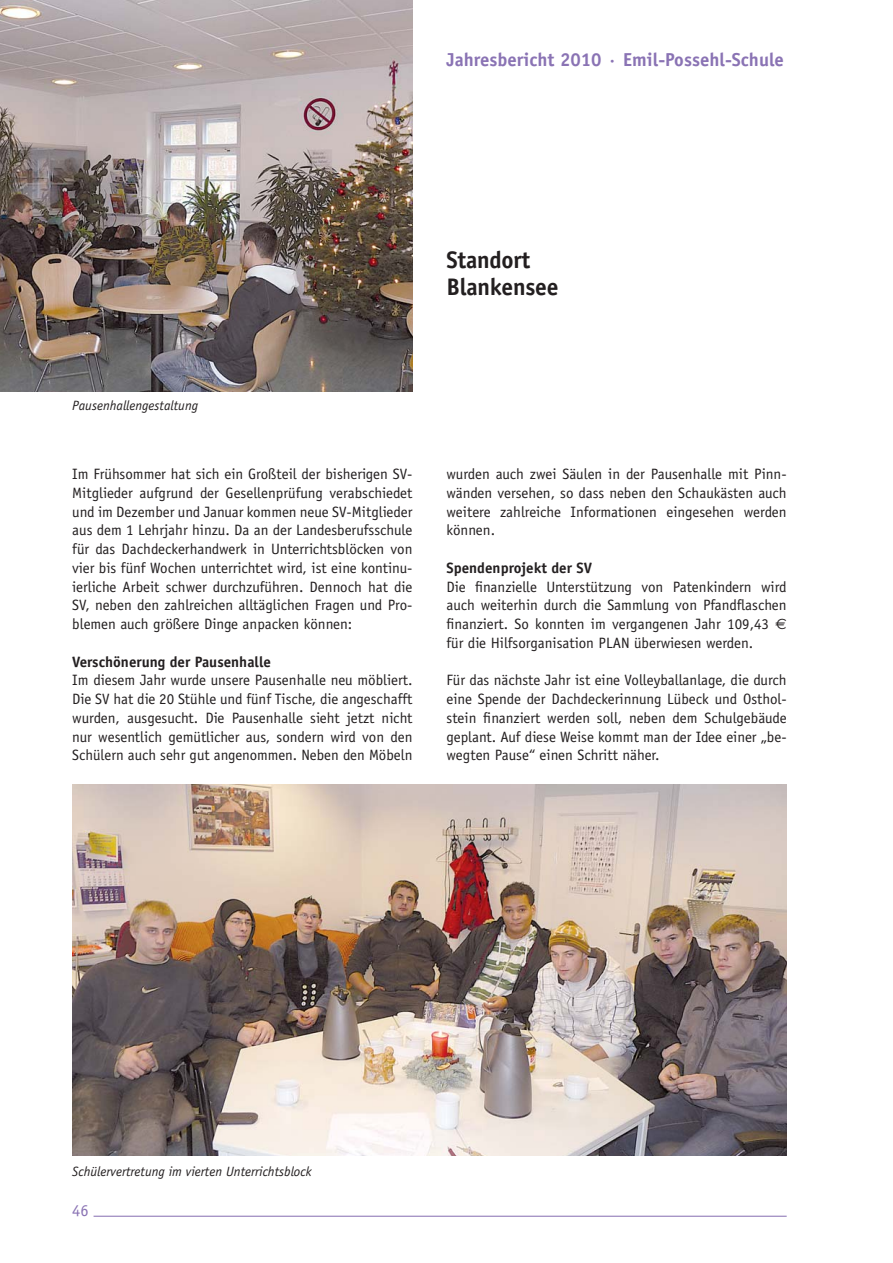
<style>
.page{position:relative;width:893px;height:1263px;background:#fff}
.page>*{position:absolute;margin:0;border:0;box-sizing:border-box;transform-origin:0 0}
.t1{font:700 24px/27px "Officina Sans";letter-spacing:-.01em;color:#231f20}
.t2{font:700 18.75px "Officina Sans";color:#8a73b4}
.t3{font:16.5px "Officina Sans";color:#8a73b4}
.t4{font:15px/18.8px "Officina Sans";color:#231f20;text-align:justify}
.t5{font:700 15px "Officina Sans";color:#231f20}
.t6{font:italic 13.5px "Officina Sans";color:#231f20}
.s1{font-family:"Euro Sans"}
</style>
<div class="page">
<hr style="left:94px;top:1216px;width:693px;height:1px;background:#8a73b4">
<img style="left:0;top:0;width:413px;height:391px">
<img style="left:72px;top:785px;width:715px;height:370px">
<p class="t2" style="left:446px;top:52px;width:339px">Jahresbericht 2010 · Emil-Possehl-Schule</p>
<h1 class="t1" style="left:446px;top:248px;width:114px">Standort<br>Blankensee</h1>
<p class="t6" style="left:72px;top:400px;width:127px">Pausenhallengestaltung</p>
<p class="t4" style="left:72px;top:466px;width:342px">Im Frühsommer hat sich ein Großteil der bisherigen SV-Mitglieder aufgrund der Gesellenprüfung verabschiedet und im Dezember und Januar kommen neue SV-Mitglieder aus dem 1 Lehrjahr hinzu. Da an der Landesberufsschule für das Dachdeckerhandwerk in Unterrichtsblöcken von vier bis fünf Wochen unterrichtet wird, ist eine kontinu&shy;ierliche Arbeit schwer durchzuführen. Dennoch hat die SV, neben den zahlreichen alltäglichen Fragen und Pro&shy;blemen auch größere Dinge anpacken können:</p>
<p class="t5" style="left:72px;top:656px;width:200px">Verschönerung der Pausenhalle</p>
<p class="t4" style="left:72px;top:672px;width:342px">Im diesem Jahr wurde unsere Pausenhalle neu möbliert.<br>Die SV hat die 20 Stühle und fünf Tische, die angeschafft wurden, ausgesucht. Die Pausenhalle sieht jetzt nicht nur wesentlich gemütlicher aus, sondern wird von den Schülern auch sehr gut angenommen. Neben den Möbeln</p>
<p class="t4" style="left:446px;top:466px;width:342px">wurden auch zwei Säulen in der Pausenhalle mit Pinn&shy;wänden versehen, so dass neben den Schaukästen auch weitere zahlreiche Informationen eingesehen werden können.</p>
<p class="t5" style="left:446px;top:562px;width:147px">Spendenprojekt der SV</p>
<p class="t4" style="left:446px;top:578px;width:342px">Die finanzielle Unterstützung von Patenkindern wird auch weiterhin durch die Sammlung von Pfandflaschen finanziert. So konnten im vergangenen Jahr 109,43 <span class="s1">€ </span>für die Hilfsorganisation PLAN überwiesen werden.</p>
<p class="t4" style="left:446px;top:672px;width:342px">Für das nächste Jahr ist eine Volleyballanlage, die durch eine Spende der Dachdeckerinnung Lübeck und Osthol&shy;stein finanziert werden soll, neben dem Schulgebäude geplant. Auf diese Weise kommt man der Idee einer „be&shy;wegten Pause“ einen Schritt näher.</p>
<p class="t6" style="left:72px;top:1166px;width:241px">Schülervertretung im vierten Unterrichtsblock</p>
<p class="t3" style="left:72px;top:1204px;width:18px">46</p>
</div>
